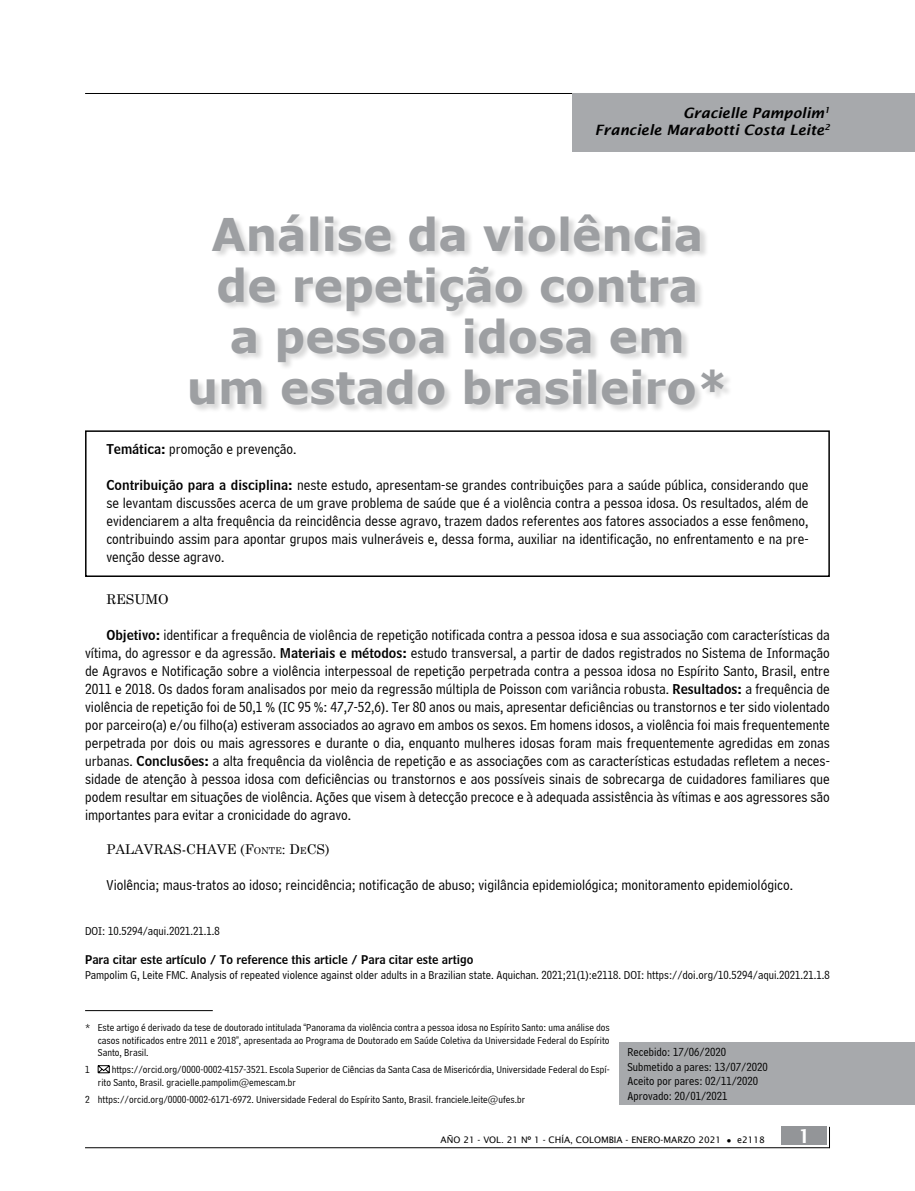
<style>
.page{position:relative;width:915px;height:1191px;background:#fff}
.page>*{position:absolute;margin:0;border:0;box-sizing:border-box;transform-origin:0 0}
.t1{font:700 45px/51px "MS Reference Sans Serif";color:#9d9fa2;text-align:center}
.t2{font:600 19.5px "Lucida Sans";color:#fff}
.t3{font:15px/18px "Bell Centennial BT Address";color:#000;text-align:justify}
.t4{font:italic 600 14.25px/17.1px "Lucida Sans";color:#000;text-align:right}
.t5{font:13.5px "Century Schoolbook";color:#000}
.t6{font:12px/14.4px "Bell Centennial BT Address";color:#000}
.t7{font:12px "Bell Centennial BT Name And Number";color:#000}
.t8{font:10.5px/12.6px "Bell Centennial BT Address";color:#000;text-align:justify}
.t9{font:9px "Lucida Sans";color:#000}
.s1{font-family:"Bell Centennial BT Name And Number";font-size:13.5px}
.s2{font-family:"Arial Narrow";font-size:13.5px}
.s3{font-style:inherit}
.s4{font-size:9.45px}
.s5{font-family:"Arial Narrow"}
</style>
<div class="page">
<div style="left:781px;top:1126px;width:45px;height:19px;background:#939598"></div>
<hr style="left:85px;top:1147px;width:744px;height:1px;background:#000">
<hr style="left:85px;top:93px;width:744px;height:1px;background:#000">
<div style="left:85px;top:430px;width:744px;height:147px;border:2px solid #000"></div>
<div style="left:619px;top:1042px;width:295px;height:62px;background:#a7a9ac"></div>
<div style="left:572px;top:93px;width:342px;height:58px;background:#a7a9ac"></div>
<div style="left:190px;top:214px;width:542px;height:199px;background:#000;opacity:.15"></div>
<svg style="left:97px;top:1065px;width:13px;height:8px"></svg>
<hr style="left:85px;top:1010px;width:128px;height:1px;background:#000">
<p class="t4" style="left:594px;top:104px;width:236px">Gracielle Pampolim<sup>1<br></sup>Franciele Marabotti Costa Leite<sup>2</sup></p>
<h1 class="t1" style="left:187px;top:207px;width:542px">Análise da violência de repetição contra<br>a pessoa idosa em um estado brasileiro*</h1>
<p class="t3" style="left:106px;top:440px;width:191px"><span class="s1">Temática:</span> promoção e prevenção.</p>
<p class="t3" style="left:106px;top:476px;width:703px"><span class="s1">Contribuição para a disciplina:</span> neste estudo, apresentam-se grandes contribuições para a saúde pública, considerando que se levantam discussões acerca de um grave problema de saúde que é a violência contra a pessoa idosa. Os resultados, além de evidenciarem a alta frequência da reincidência desse agravo, trazem dados referentes aos fatores associados a esse fenômeno, contribuindo assim para apontar grupos mais vulneráveis e, dessa forma, auxiliar na identificação, no enfrentamento e na pre&shy;venção desse agravo.</p>
<p class="t5" style="left:106px;top:587px;width:64px">RESUMO</p>
<p class="t3" style="left:85px;top:625px;width:746px;text-indent:21px"><span class="s1">Objetivo:</span> identificar a frequência de violência de repetição notificada contra a pessoa idosa e sua associação com características da vítima, do agressor e da agressão. <span class="s1">Materiais e métodos:</span> estudo transversal, a partir de dados registrados no Sistema de Informação de Agravos e Notificação sobre a violência interpessoal de repetição perpetrada contra a pessoa idosa no Espírito Santo, Brasil, entre 2011 e 2018. Os dados foram analisados por meio da regressão múltipla de Poisson com variância robusta. <span class="s1">Resultados:</span> a frequência de violência de repetição foi de 50,1 <span class="s2">%</span> (IC 95 <span class="s2">%</span>: 47,7-52,6). Ter 80 anos ou mais, apresentar deficiências ou transtornos e ter sido violentado por parceiro(a) e/ou filho(a) estiveram associados ao agravo em ambos os sexos. Em homens idosos, a violência foi mais frequentemente perpetrada por dois ou mais agressores e durante o dia, enquanto mulheres idosas foram mais frequentemente agredidas em zonas urbanas. <span class="s1">Conclusões:</span> a alta frequência da violência de repetição e as associações com as características estudadas refletem a neces&shy;sidade de atenção à pessoa idosa com deficiências ou transtornos e aos possíveis sinais de sobrecarga de cuidadores familiares que podem resultar em situações de violência. Ações que visem à detecção precoce e à adequada assistência às vítimas e aos agressores são importantes para evitar a cronicidade do agravo.</p>
<p class="t5" style="left:106px;top:837px;width:225px">PALAVRAS-CHAVE <span class="s3">(F</span><span class="s4">ONTE</span><span class="s3">: D</span><span class="s4">E</span><span class="s3">CS)</span></p>
<p class="t3" style="left:106px;top:876px;width:687px">Violência; maus-tratos ao idoso; reincidência; notificação de abuso; vigilância epidemiológica; monitoramento epidemiológico.</p>
<p class="t6" style="left:85px;top:924px;width:136px">DOI: 10.5294/aqui.2021.21.1.8</p>
<p class="t7" style="left:85px;top:952px;width:389px">Para citar este artículo / To reference this article / Para citar este artigo</p>
<p class="t6" style="left:85px;top:967px;width:746px">Pampolim G, Leite FMC. Analysis of repeated violence against older adults in a Brazilian state. Aquichan. 2021;21(1):e2118. DOI: https://doi.org/10.5294/aqui.2021.21.1.8</p>
<p class="t8" style="left:98px;top:1021px;width:513px;text-indent:-13px">* Este artigo é derivado da tese de doutorado intitulada <span class="s5">“</span>Panorama da violência contra a pessoa idosa no Espírito Santo: uma análise dos casos notificados entre 2011 e 2018<span class="s5">”</span>, apresentada ao Programa de Doutorado em Saúde Coletiva da Universidade Federal do Espírito Santo, Brasil.</p>
<p class="t8" style="left:85px;top:1063px;width:6px">1</p>
<p class="t8" style="left:98px;top:1063px;width:513px;text-indent:14px">https://orcid.org/0000-0002-4157-3521. Escola Superior de Ciências da Santa Casa de Misericórdia, Universidade Federal do Espí&shy;rito Santo, Brasil. gracielle.pampolim@emescam.br</p>
<p class="t8" style="left:85px;top:1092px;width:441px">2 https://orcid.org/0000-0002-6171-6972. Universidade Federal do Espírito Santo, Brasil. franciele.leite@ufes.br</p>
<p class="t6" style="left:627px;top:1045px;width:142px">Recebido: 17/06/2020<br>Submetido a pares: 13/07/2020<br>Aceito por pares: 02/11/2020<br>Aprovado: 20/01/2021</p>
<p class="t9" style="left:440px;top:1135px;width:325px">AÑO 21 - VOL. 21 Nº 1 - CHÍA, COLOMBIA - ENERO-MARZO 2021 ● e2118</p>
<h2 class="t2" style="left:797px;top:1125px;width:14px">1</h2>
</div>
